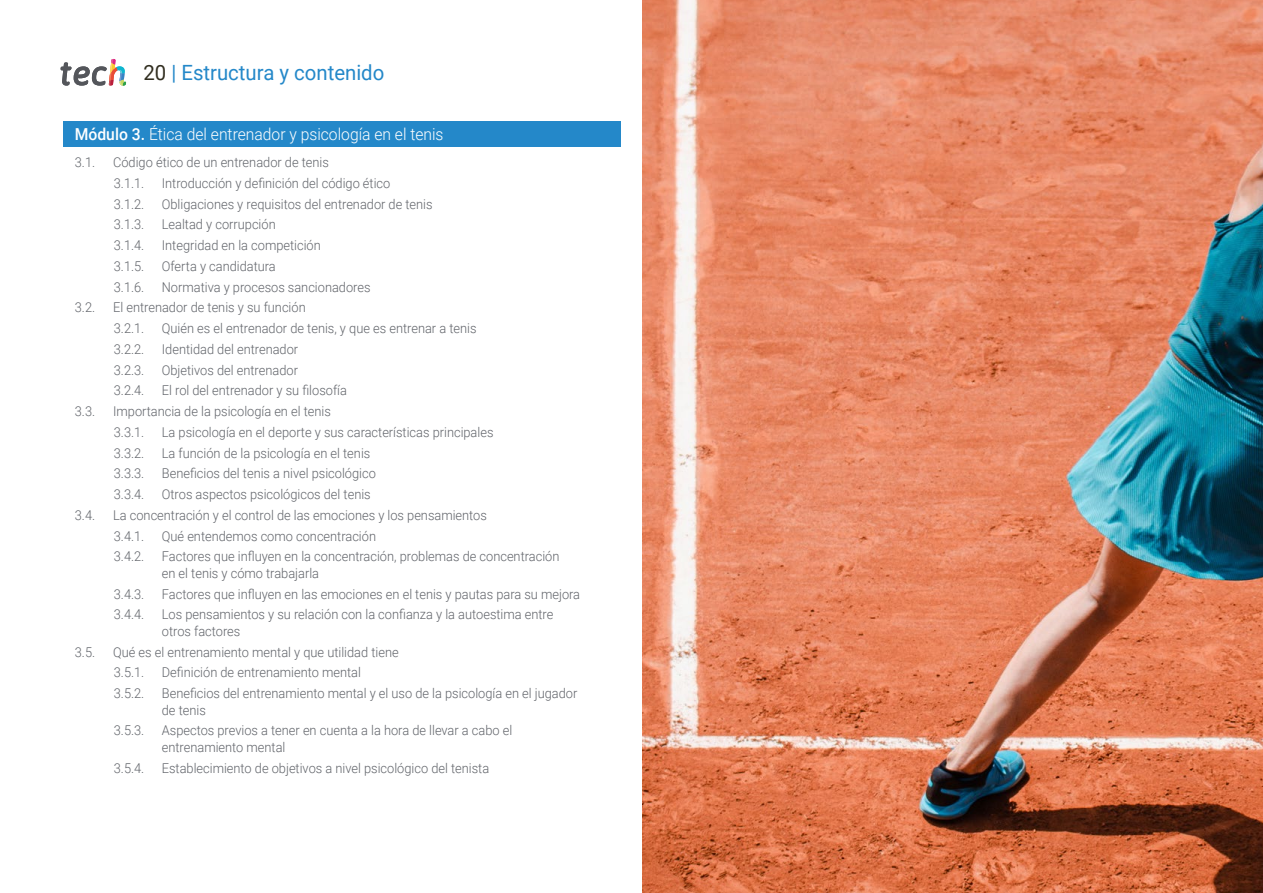
<style>
.page{position:relative;width:1263px;height:893px;background:#fff}
.page>*{position:absolute;margin:0;border:0;box-sizing:border-box;transform-origin:0 0}
.t1{font:21px "Roboto";color:#2488c9}
.t2{font:300 16.5px "Roboto";color:#fff;scale:.95 1}
.t3{font:300 13.5px/20.7px "Roboto";color:#61646a;scale:.95 1}
.s1{color:#312e20}
.s2{font-weight:500}
</style>
<div class="page">
<div style="left:64px;top:121px;width:557px;height:25px;background:#2488c9"></div>
<img style="left:642px;top:0;width:621px;height:893px">
<svg style="left:61px;top:59px;width:65px;height:27px"></svg>
<h1 class="t1" style="left:144px;top:57px;width:242px"><span class="s1">20</span> | Estructura y contenido</h1>
<p class="t2" style="left:75px;top:123px;width:390px"><span class="s2">Módulo 3.</span> Ética del entrenador y psicología en el tenis</p>
<p class="t3" style="left:75px;top:151px;width:23px">3.1.</p>
<p class="t3" style="left:113px;top:151px;width:229px">Código ético de un entrenador de tenis<br>3.1.1.</p>
<p class="t3" style="left:162px;top:172px;width:242px">Introducción y definición del código ético</p>
<p class="t3" style="left:114px;top:193px;width:34px">3.1.2.</p>
<p class="t3" style="left:162px;top:193px;width:287px">Obligaciones y requisitos del entrenador de tenis</p>
<p class="t3" style="left:114px;top:214px;width:34px">3.1.3.</p>
<p class="t3" style="left:162px;top:214px;width:121px">Lealtad y corrupción</p>
<p class="t3" style="left:114px;top:234px;width:34px">3.1.4.</p>
<p class="t3" style="left:162px;top:234px;width:169px">Integridad en la competición</p>
<p class="t3" style="left:114px;top:255px;width:34px">3.1.5.</p>
<p class="t3" style="left:162px;top:255px;width:121px">Oferta y candidatura</p>
<p class="t3" style="left:114px;top:276px;width:34px">3.1.6.</p>
<p class="t3" style="left:162px;top:276px;width:221px">Normativa y procesos sancionadores</p>
<p class="t3" style="left:75px;top:297px;width:23px">3.2.</p>
<p class="t3" style="left:113px;top:297px;width:204px">El entrenador de tenis y su función<br>3.2.1.</p>
<p class="t3" style="left:162px;top:317px;width:333px">Quién es el entrenador de tenis, y que es entrenar a tenis</p>
<p class="t3" style="left:114px;top:338px;width:34px">3.2.2.</p>
<p class="t3" style="left:162px;top:338px;width:145px">Identidad del entrenador</p>
<p class="t3" style="left:114px;top:359px;width:34px">3.2.3.</p>
<p class="t3" style="left:162px;top:359px;width:145px">Objetivos del entrenador</p>
<p class="t3" style="left:114px;top:380px;width:34px">3.2.4.</p>
<p class="t3" style="left:162px;top:380px;width:196px">El rol del entrenador y su filosofía</p>
<p class="t3" style="left:75px;top:400px;width:23px">3.3.</p>
<p class="t3" style="left:113px;top:400px;width:231px">Importancia de la psicología en el tenis<br>3.3.1.</p>
<p class="t3" style="left:162px;top:421px;width:351px">La psicología en el deporte y sus características principales</p>
<p class="t3" style="left:114px;top:442px;width:34px">3.3.2.</p>
<p class="t3" style="left:162px;top:442px;width:221px">La función de la psicología en el tenis</p>
<p class="t3" style="left:114px;top:463px;width:34px">3.3.3.</p>
<p class="t3" style="left:162px;top:463px;width:227px">Beneficios del tenis a nivel psicológico</p>
<p class="t3" style="left:114px;top:483px;width:34px">3.3.4.</p>
<p class="t3" style="left:162px;top:483px;width:221px">Otros aspectos psicológicos del tenis</p>
<p class="t3" style="left:75px;top:504px;width:23px">3.4.</p>
<p class="t3" style="left:113px;top:504px;width:395px">La concentración y el control de las emociones y los pensamientos<br>3.4.1.</p>
<p class="t3" style="left:162px;top:525px;width:227px">Qué entendemos como concentración</p>
<p class="t3" style="left:114px;top:546px;width:34px">3.4.2.</p>
<p class="t3" style="left:162px;top:548px;width:420px;line-height:16.5px">Factores que influyen en la concentración, problemas de concentración en el tenis y cómo trabajarla</p>
<p class="t3" style="left:114px;top:583px;width:34px">3.4.3.</p>
<p class="t3" style="left:162px;top:583px;width:442px">Factores que influyen en las emociones en el tenis y pautas para su mejora</p>
<p class="t3" style="left:114px;top:604px;width:34px">3.4.4.</p>
<p class="t3" style="left:162px;top:606px;width:414px;line-height:16.5px">Los pensamientos y su relación con la confianza y la autoestima entre otros factores</p>
<p class="t3" style="left:75px;top:641px;width:23px">3.5.</p>
<p class="t3" style="left:113px;top:641px;width:302px">Qué es el entrenamiento mental y que utilidad tiene<br>3.5.1.</p>
<p class="t3" style="left:162px;top:662px;width:211px">Definición de entrenamiento mental</p>
<p class="t3" style="left:114px;top:682px;width:34px">3.5.2.</p>
<p class="t3" style="left:162px;top:685px;width:439px;line-height:16.5px">Beneficios del entrenamiento mental y el uso de la psicología en el jugador de tenis</p>
<p class="t3" style="left:114px;top:720px;width:34px">3.5.3.</p>
<p class="t3" style="left:162px;top:722px;width:370px;line-height:16.5px">Aspectos previos a tener en cuenta a la hora de llevar a cabo el entrenamiento mental</p>
<p class="t3" style="left:114px;top:757px;width:34px">3.5.4.</p>
<p class="t3" style="left:162px;top:757px;width:346px">Establecimiento de objetivos a nivel psicológico del tenista</p>
</div>
